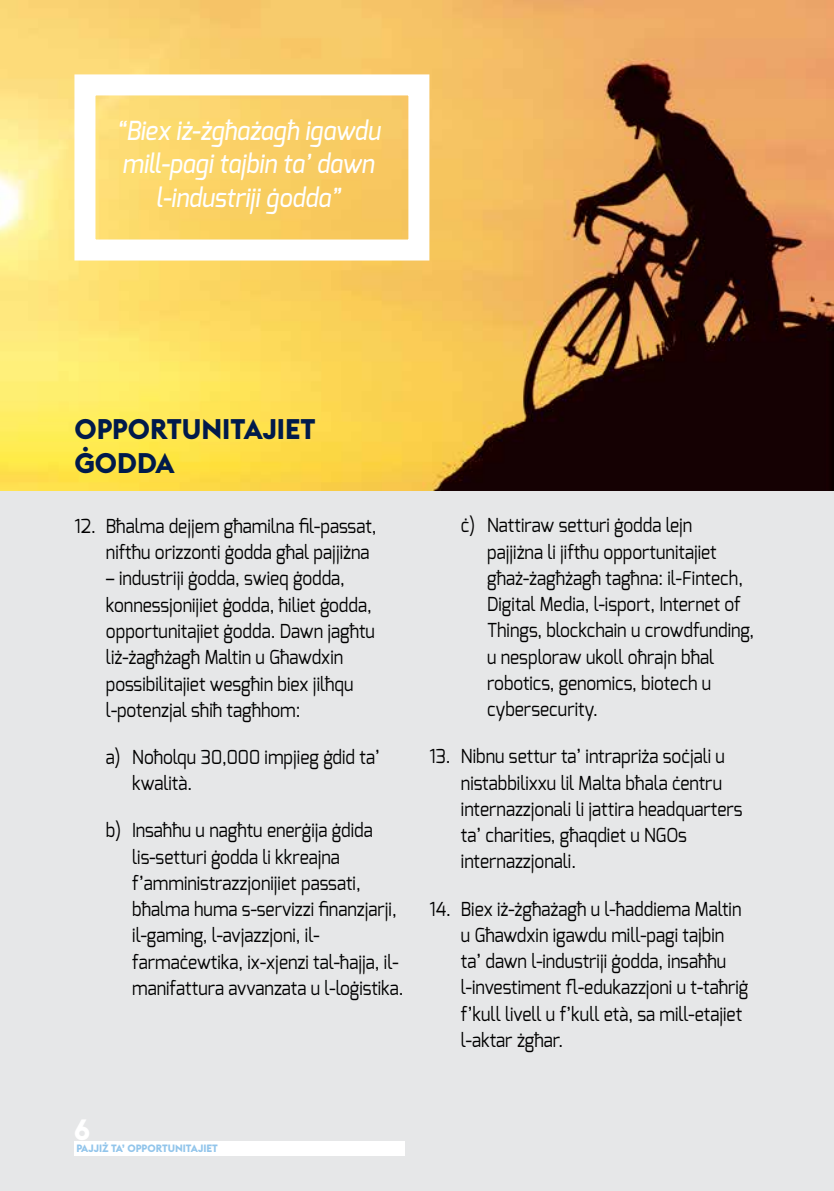
<style>
.page{position:relative;width:834px;height:1191px;background:#fff}
.page>*{position:absolute;margin:0;border:0;box-sizing:border-box;transform-origin:0 0}
.t1{font:700 29.05px "Euclid Flex";color:#fff}
.t2{font:700 28px/33.6px "Euclid Flex";color:#001a4b}
.t3{font:italic 500 26.25px/33.2px "Exo";color:#fff;text-align:center;scale:.9 1}
.t4{font:19.25px/26.2px "Exo";color:#000;scale:.9 1}
.t5{font:700 10.5px "Euclid Flex";color:#92c5eb}
</style>
<div class="page">
<div style="left:0;top:0;width:833px;height:1191px;background:#e6e7e8"></div>
<div style="left:74px;top:1141px;width:330px;height:14px;background:#fff"></div>
<img style="left:0;top:0;width:833px;height:490px">
<div style="left:74px;top:74px;width:355px;height:186px;border:21px solid #fff"></div>
<h3 class="t3" style="left:116px;top:114px;width:295px">“Biex iż-żgħażagħ igawdu mill-pagi tajbin ta’ dawn l-industriji ġodda”</h3>
<h2 class="t2" style="left:74px;top:413px;width:19px">OPP</h2>
<h2 class="t2" style="left:74px;top:413px;width:242px;text-indent:53px">ORTUNITAJIET<br>ĠODDA</h2>
<p class="t4" style="left:106px;top:513px;width:302px;text-indent:-31px">12. Bħalma dejjem għamilna fil-passat, niftħu orizzonti ġodda għal pajjiżna</p>
<p class="t4" style="left:106px;top:565px;width:300px">– industriji ġodda, swieq ġodda, konnessjonijiet ġodda, ħiliet ġodda, opportunitajiet ġodda. Dawn jagħtu liż-żagħżagħ Maltin u Għawdxin possibilitajiet wesgħin biex jilħqu l-potenzjal sħiħ tagħhom:</p>
<p class="t4" style="left:132px;top:743px;width:276px;text-indent:-26px">a) Noħolqu 30,000 impjieg ġdid ta’ kwalità.</p>
<p class="t4" style="left:132px;top:817px;width:303px;text-indent:-26px">b) Insaħħu u nagħtu enerġija ġdida lis-setturi ġodda li kkreajna f’amministrazzjonijiet passati, bħalma huma s-servizzi finanzjarji, il-gaming, l-avjazzjoni, il&shy;farmaċewtika, ix-xjenzi tal-ħajja, il&shy;manifattura avvanzata u l-loġistika.</p>
<h1 class="t1" style="left:74px;top:1112px;width:17px">6</h1>
<p class="t5" style="left:76px;top:1142px;width:143px">PAJJIŻ TA’ OPPORTUNITAJIET</p>
<p class="t4" style="left:487px;top:512px;width:298px;text-indent:-26px">ċ) Nattiraw setturi ġodda lejn<br>pajjiżna li jiftħu opportunitajiet għaż-żagħżagħ tagħna: il-Fintech,<br>Digital Media, l-isport, Internet of<br>Things, blockchain u crowdfunding, u nesploraw ukoll oħrajn bħal robotics, genomics, biotech u cybersecurity.</p>
<p class="t4" style="left:461px;top:743px;width:314px;text-indent:-31px">13. Nibnu settur ta’ intrapriża soċjali u nistabbilixxu lil Malta bħala ċentru internazzjonali li jattira headquarters ta’ charities, għaqdiet u NGOs internazzjonali.</p>
<p class="t4" style="left:461px;top:895px;width:321px;text-indent:-31px">14. Biex iż-żgħażagħ u l-ħaddiema Maltin u Għawdxin igawdu mill-pagi tajbin ta’ dawn l-industriji ġodda, insaħħu l-investiment fl-edukazzjoni u t-taħriġ f’kull livell u f’kull età, sa mill-etajiet l-aktar żgħar.</p>
</div>
